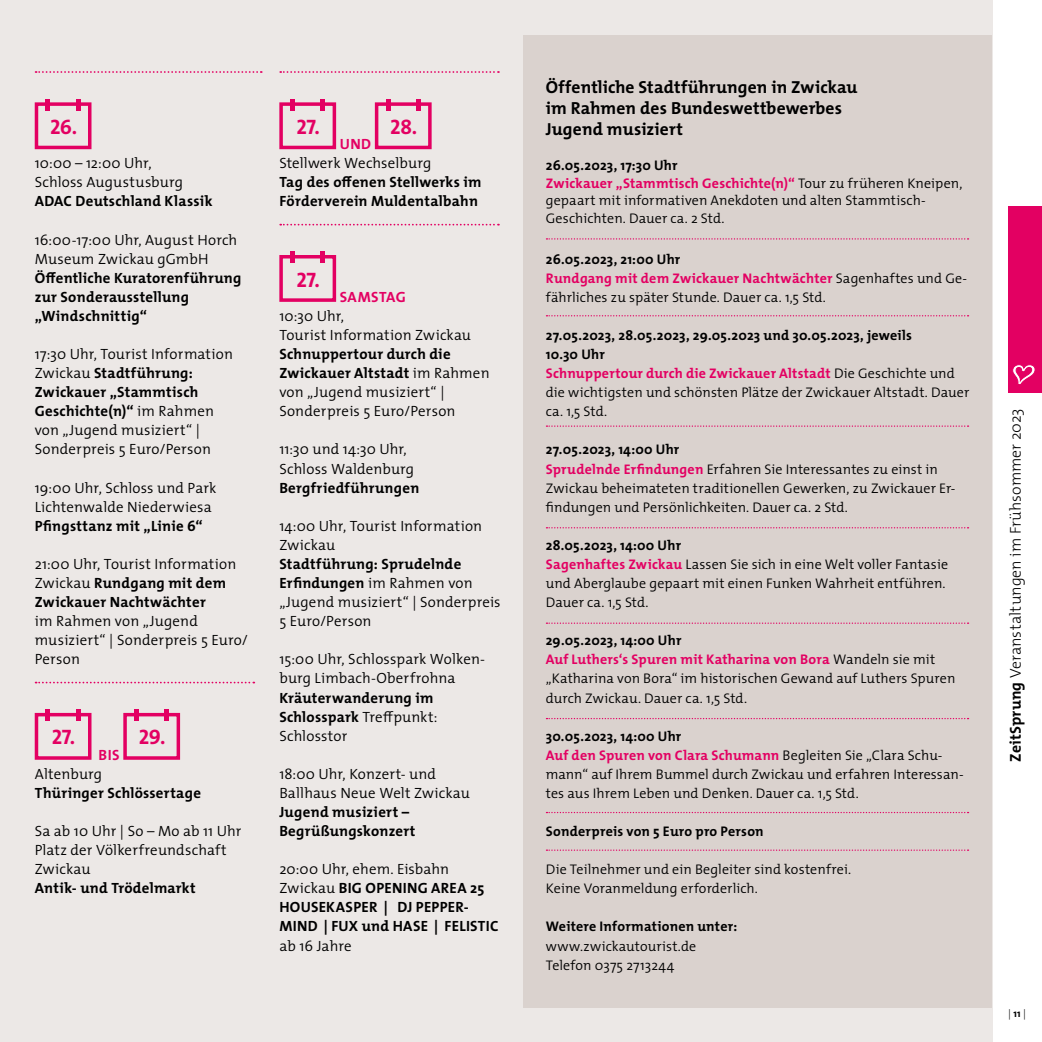
<style>
.page{position:relative;width:1042px;height:1042px;background:#fff}
.page>*{position:absolute;margin:0;border:0;box-sizing:border-box;transform-origin:0 0}
.t1{font:21px "The Mix Bold Caps";letter-spacing:-.02em;color:#e30062}
.t2{font:700 17.5px "The Mix";letter-spacing:.005em;color:#000}
.t3{font:300 15.75px "The Mix";color:#000}
.t4{font:300 14.88px/19.1px "The Mix";letter-spacing:.01em;color:#000}
.t5{font:700 14.88px/19.1px "The Mix";letter-spacing:.02em;color:#000}
.t6{font:700 14.88px "The Mix";letter-spacing:.03em;color:#e30062}
.t7{font:300 14px/19.1px "The Mix";letter-spacing:.01em;color:#000}
.t8{font:700 14px "The Mix";letter-spacing:.01em;color:#000}
.t9{font:300 10.5px "The Mix";color:#000}
.s1{font-weight:700}
.s2{font-weight:300}
.s3{font-weight:700;color:#e30062}
</style>
<div class="page">
<div style="left:0;top:0;width:992px;height:1042px;background:#ece8e6"></div>
<div style="left:523px;top:35px;width:469px;height:972px;background:#dad2ce"></div>
<svg style="left:546px;top:238px;width:422px;height:2px"></svg>
<svg style="left:546px;top:315px;width:422px;height:1px"></svg>
<svg style="left:546px;top:425px;width:422px;height:2px"></svg>
<svg style="left:546px;top:527px;width:422px;height:1px"></svg>
<svg style="left:546px;top:622px;width:422px;height:2px"></svg>
<svg style="left:546px;top:718px;width:422px;height:1px"></svg>
<svg style="left:546px;top:812px;width:422px;height:1px"></svg>
<svg style="left:546px;top:849px;width:422px;height:2px"></svg>
<svg style="left:36px;top:71px;width:226px;height:2px"></svg>
<div style="left:35px;top:102px;width:56px;height:47px;border:4px solid #e30062"></div>
<div style="left:45px;top:99px;width:5px;height:12px;background:#e30062"></div>
<div style="left:76px;top:99px;width:5px;height:12px;background:#e30062"></div>
<svg style="left:36px;top:682px;width:218px;height:1px"></svg>
<div style="left:35px;top:713px;width:56px;height:47px;border:4px solid #e30062"></div>
<div style="left:45px;top:709px;width:5px;height:12px;background:#e30062"></div>
<div style="left:76px;top:709px;width:5px;height:12px;background:#e30062"></div>
<div style="left:123px;top:713px;width:57px;height:47px;border:4px solid #e30062"></div>
<div style="left:134px;top:709px;width:5px;height:12px;background:#e30062"></div>
<div style="left:164px;top:709px;width:5px;height:12px;background:#e30062"></div>
<svg style="left:280px;top:71px;width:219px;height:2px"></svg>
<div style="left:279px;top:102px;width:57px;height:47px;border:4px solid #e30062"></div>
<div style="left:290px;top:99px;width:5px;height:12px;background:#e30062"></div>
<div style="left:320px;top:99px;width:5px;height:12px;background:#e30062"></div>
<div style="left:375px;top:102px;width:57px;height:47px;border:4px solid #e30062"></div>
<div style="left:385px;top:99px;width:5px;height:12px;background:#e30062"></div>
<div style="left:416px;top:99px;width:5px;height:12px;background:#e30062"></div>
<svg style="left:280px;top:224px;width:219px;height:1px"></svg>
<div style="left:279px;top:255px;width:57px;height:47px;border:4px solid #e30062"></div>
<div style="left:290px;top:251px;width:5px;height:12px;background:#e30062"></div>
<div style="left:320px;top:251px;width:5px;height:12px;background:#e30062"></div>
<div style="left:1008px;top:206px;width:34px;height:187px;background:#e30062"></div>
<svg style="left:1012px;top:364px;width:23px;height:21px"></svg>
<p class="t1" style="left:50px;top:115px;width:29px">26.</p>
<p class="t4" style="left:35px;top:153px;width:118px">10:00 – 12:00 Uhr,</p>
<p class="t4" style="left:35px;top:172px;width:150px">Schloss Augustusburg</p>
<p class="t5" style="left:35px;top:191px;width:179px">ADAC Deutschland Klassik</p>
<p class="t4" style="left:35px;top:230px;width:204px">16:00-17:00 Uhr, August Horch<br>Museum Zwickau gGmbH</p>
<p class="t5" style="left:35px;top:268px;width:208px">Öffentliche Kuratorenführung zur Sonderausstellung</p>
<p class="t5" style="left:35px;top:306px;width:114px">„Windschnittig“</p>
<p class="t4" style="left:35px;top:344px;width:200px">17:30 Uhr, Tourist Information<br>Zwickau <span class="s1">Stadtführung:</span></p>
<p class="t5" style="left:35px;top:382px;width:165px">Zwickauer „Stammtisch</p>
<p class="t5" style="left:35px;top:401px;width:181px">Geschichte(n)“ <span class="s2">im Rahmen</span></p>
<p class="t4" style="left:35px;top:420px;width:167px">von „Jugend musiziert“ |</p>
<p class="t4" style="left:35px;top:439px;width:178px">Sonderpreis 5 Euro/Person</p>
<p class="t4" style="left:35px;top:477px;width:183px">19:00 Uhr, Schloss und Park</p>
<p class="t4" style="left:35px;top:497px;width:178px">Lichtenwalde Niederwiesa<br><span class="s1">Pfingsttanz mit „Linie 6“</span></p>
<p class="t5" style="left:35px;top:554px;width:203px"><span class="s2">21:00 Uhr, Tourist Information<br>Zwickau</span> Rundgang mit dem<br>Zwickauer Nachtwächter</p>
<p class="t4" style="left:35px;top:611px;width:165px">im Rahmen von „Jugend</p>
<p class="t4" style="left:35px;top:630px;width:215px">musiziert“ | Sonderpreis 5 Euro/<br>Person</p>
<p class="t1" style="left:52px;top:725px;width:25px">27.</p>
<p class="t6" style="left:99px;top:742px;width:23px">BIS</p>
<p class="t1" style="left:139px;top:725px;width:28px">29.</p>
<p class="t4" style="left:35px;top:764px;width:69px">Altenburg</p>
<p class="t5" style="left:35px;top:783px;width:168px">Thüringer Schlössertage</p>
<p class="t4" style="left:35px;top:821px;width:208px">Sa ab 10 Uhr | So – Mo ab 11 Uhr<br>Platz der Völkerfreundschaft<br>Zwickau</p>
<p class="t5" style="left:35px;top:878px;width:163px">Antik- und Trödelmarkt</p>
<p class="t1" style="left:390px;top:115px;width:28px">28.</p>
<p class="t4" style="left:279px;top:153px;width:153px">Stellwerk Wechselburg</p>
<p class="t5" style="left:279px;top:172px;width:204px">Tag des offenen Stellwerks im<br>Förderverein Muldentalbahn</p>
<p class="t1" style="left:296px;top:115px;width:25px">27.</p>
<p class="t6" style="left:340px;top:132px;width:33px">UND</p>
<p class="t1" style="left:296px;top:268px;width:25px">27.</p>
<p class="t6" style="left:340px;top:284px;width:68px">SAMSTAG</p>
<p class="t4" style="left:279px;top:306px;width:66px">10:30 Uhr,</p>
<p class="t4" style="left:279px;top:325px;width:193px">Tourist Information Zwickau</p>
<p class="t5" style="left:279px;top:344px;width:173px">Schnuppertour durch die</p>
<p class="t4" style="left:279px;top:363px;width:212px"><span class="s1">Zwickauer Altstadt</span> im Rahmen von „Jugend musiziert“ |</p>
<p class="t4" style="left:279px;top:401px;width:178px">Sonderpreis 5 Euro/Person</p>
<p class="t4" style="left:279px;top:439px;width:129px">11:30 und 14:30 Uhr,</p>
<p class="t4" style="left:279px;top:458px;width:136px">Schloss Waldenburg</p>
<p class="t5" style="left:279px;top:478px;width:141px">Bergfriedführungen</p>
<p class="t4" style="left:279px;top:516px;width:204px">14:00 Uhr, Tourist Information<br>Zwickau</p>
<p class="t5" style="left:279px;top:554px;width:183px">Stadtführung: Sprudelnde</p>
<p class="t4" style="left:279px;top:573px;width:223px"><span class="s1">Erfindungen</span> im Rahmen von „Jugend musiziert“ | Sonderpreis<br>5 Euro/Person</p>
<p class="t4" style="left:279px;top:649px;width:207px">15:00 Uhr, Schlosspark Wolken&shy;burg Limbach-Oberfrohna</p>
<p class="t5" style="left:279px;top:687px;width:156px">Kräuterwanderung im</p>
<p class="t5" style="left:279px;top:706px;width:160px">Schlosspark <span class="s2">Treffpunkt:</span></p>
<p class="t4" style="left:279px;top:725px;width:69px">Schlosstor</p>
<p class="t4" style="left:279px;top:764px;width:158px">18:00 Uhr, Konzert- und</p>
<p class="t4" style="left:279px;top:783px;width:192px">Ballhaus Neue Welt Zwickau</p>
<p class="t5" style="left:279px;top:802px;width:131px">Jugend musiziert –</p>
<p class="t5" style="left:279px;top:821px;width:138px">Begrüßungskonzert</p>
<p class="t5" style="left:279px;top:859px;width:221px"><span class="s2">20:00 Uhr, ehem. Eisbahn<br>Zwickau</span> BIG OPENING AREA 25<br>HOUSEKASPER | DJ PEPPER-<br>MIND | FUX und HASE | FELISTIC <span class="s2">ab 16 Jahre</span></p>
<p class="t2" style="left:546px;top:73px;width:313px">Öffentliche Stadtführungen in Zwickau</p>
<p class="t2" style="left:546px;top:94px;width:298px">im Rahmen des Bundeswettbewerbes</p>
<p class="t2" style="left:546px;top:115px;width:139px">Jugend musiziert</p>
<p class="t7" style="left:546px;top:156px;width:418px;line-height:17.5px"><span class="s1">26.05.2023, 17:30 Uhr<br></span><span class="s3">Zwickauer „Stammtisch Geschichte(n)“</span> Tour zu früheren Kneipen, gepaart mit informativen Anekdoten und alten Stammtisch-</p>
<p class="t7" style="left:546px;top:208px;width:180px">Geschichten. Dauer ca. 2 Std.</p>
<p class="t8" style="left:546px;top:247px;width:136px">26.05.2023, 21:00 Uhr</p>
<p class="t7" style="left:546px;top:268px;width:423px"><span class="s3">Rundgang mit dem Zwickauer Nachtwächter</span> Sagenhaftes und Ge&shy;fährliches zu später Stunde. Dauer ca. 1,5 Std.</p>
<p class="t8" style="left:546px;top:323px;width:368px">27.05.2023, 28.05.2023, 29.05.2023 und 30.05.2023, jeweils</p>
<p class="t8" style="left:546px;top:343px;width:61px">10.30 Uhr</p>
<p class="t7" style="left:546px;top:363px;width:425px"><span class="s3">Schnuppertour durch die Zwickauer Altstadt</span> Die Geschichte und die wichtigsten und schönsten Plätze der Zwickauer Altstadt. Dauer ca. 1,5 Std.</p>
<p class="t8" style="left:546px;top:438px;width:135px">27.05.2023, 14:00 Uhr</p>
<p class="t7" style="left:546px;top:459px;width:411px"><span class="s3">Sprudelnde Erfindungen</span> Erfahren Sie Interessantes zu einst in<br>Zwickau beheimateten traditionellen Gewerken, zu Zwickauer Er&shy;findungen und Persönlichkeiten. Dauer ca. 2 Std.</p>
<p class="t8" style="left:546px;top:533px;width:137px">28.05.2023, 14:00 Uhr</p>
<p class="t7" style="left:546px;top:554px;width:404px"><span class="s3">Sagenhaftes Zwickau</span> Lassen Sie sich in eine Welt voller Fantasie und Aberglaube gepaart mit einen Funken Wahrheit entführen.<br>Dauer ca. 1,5 Std.</p>
<p class="t8" style="left:546px;top:629px;width:137px">29.05.2023, 14:00 Uhr</p>
<p class="t7" style="left:546px;top:649px;width:411px"><span class="s3">Auf Luthers‘s Spuren mit Katharina von Bora</span> Wandeln sie mit „Katharina von Bora“ im historischen Gewand auf Luthers Spuren durch Zwickau. Dauer ca. 1,5 Std.</p>
<p class="t8" style="left:546px;top:724px;width:137px">30.05.2023, 14:00 Uhr</p>
<p class="t7" style="left:546px;top:745px;width:419px"><span class="s3">Auf den Spuren von Clara Schumann</span> Begleiten Sie „Clara Schu&shy;mann“ auf Ihrem Bummel durch Zwickau und erfahren Interessan&shy;tes aus Ihrem Leben und Denken. Dauer ca. 1,5 Std.</p>
<p class="t8" style="left:546px;top:819px;width:219px">Sonderpreis von 5 Euro pro Person</p>
<p class="t7" style="left:546px;top:859px;width:307px">Die Teilnehmer und ein Begleiter sind kostenfrei.</p>
<p class="t7" style="left:546px;top:878px;width:214px">Keine Voranmeldung erforderlich.</p>
<p class="t8" style="left:546px;top:915px;width:193px">Weitere Informationen unter:</p>
<p class="t7" style="left:546px;top:936px;width:152px">www.zwickautourist.de</p>
<p class="t7" style="left:546px;top:955px;width:130px">Telefon 0375 2713244</p>
<p class="t3" style="left:1002px;top:762px;width:355px;rotate:-90deg"><span class="s1">ZeitSprung</span> Veranstaltungen im Frühsommer 2023</p>
<p class="t9" style="left:1008px;top:1005px;width:20px">| <span class="s1">11</span> |</p>
</div>
